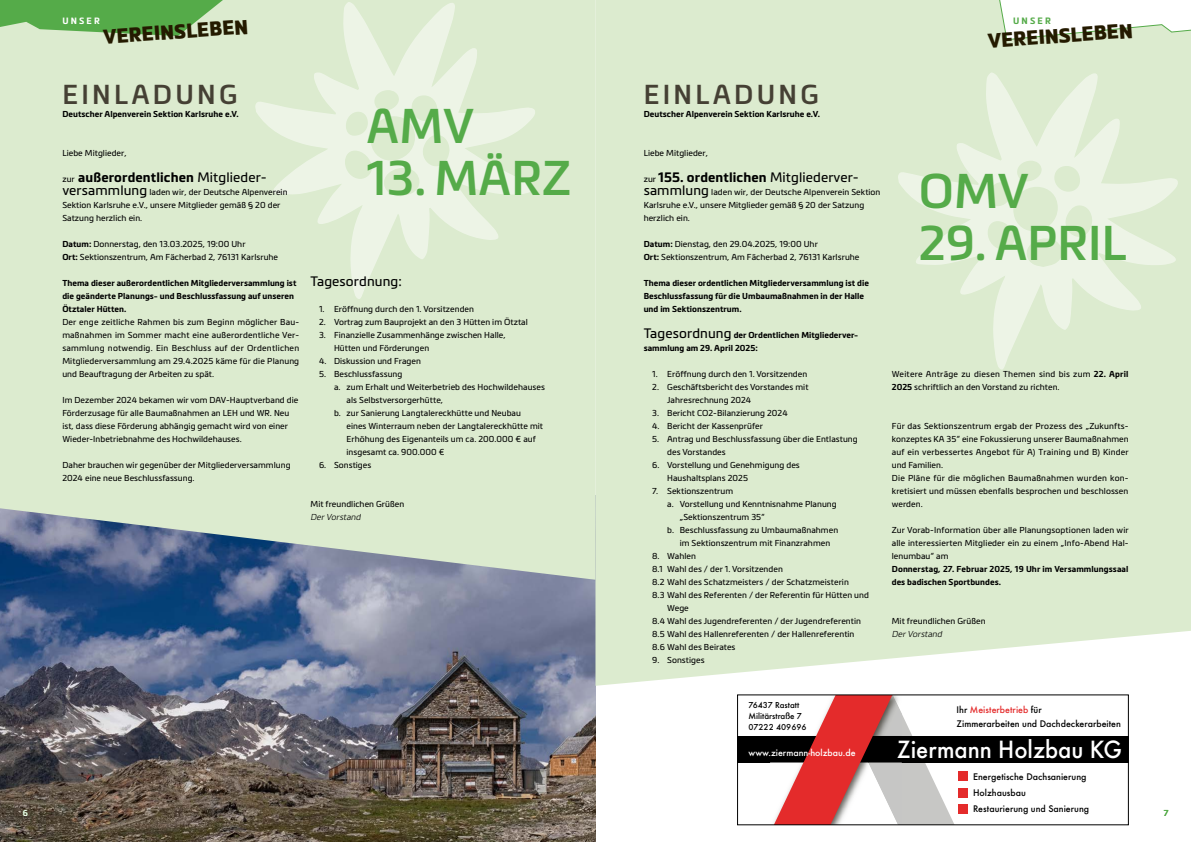
<style>
.page{position:relative;width:1191px;height:842px;background:#fff}
.page>*{position:absolute;margin:0;border:0;box-sizing:border-box;transform-origin:0 0}
.Headline{font:600 48px "Metronic Pro";letter-spacing:.005em;color:#55ab49}
.Headline-2{font:600 27px "Metronic Pro";letter-spacing:.12em;color:#454034}
.t1{font:500 26px "Futura T";color:#fff;scale:.96 1}
.Rubrikname_groß{font:900 20px "Metronic Pro";color:#241a00}
.Absatz_2-Spalter{font:700 13.5px "Metronic Pro";letter-spacing:.01em;color:#000}
.Absatz_2-Spalter-2{font:13.5px "Metronic Pro";letter-spacing:.01em;color:#000}
.t2{font:500 10px/16px "Futura T";color:#000}
.t3{font:500 10px "Futura T";color:#fff}
.Rubrikname_klein{font:700 9.1px "Metronic Pro";letter-spacing:.24em;color:#55ab49}
.t4{font:500 9px/11px "Futura T";color:#000}
.Rubrikname_klein-2{font:700 9px "Metronic Pro";letter-spacing:.24em;color:#fff}
.Absatz_2-Spalter-3{font:8.5px/13px "Metronic Pro";letter-spacing:.005em;color:#000}
.Absatz_2-Spalter-4{font:700 8.5px/13px "Metronic Pro";letter-spacing:.005em;color:#000}
.Headline-3{font:700 8.5px "Metronic Pro";letter-spacing:.005em;color:#000}
.Absatz_2-Spalter-5{font:italic 300 8.5px "Metronic Pro";letter-spacing:.01em;color:#000}
.t5{font:600 8.5px "Metronic Pro";color:#fff}
.t6{font:600 8.5px "Metronic Pro";color:#55ab49}
.s1{font-weight:400;font-size:8.5px}
.s2{font-weight:400}
.s3{font-size:13.5px}
.s4{font-weight:700}
.s5{font-weight:400;font-size:13.5px}
.s6{color:#e42b2b}
</style>
<div class="page">
<img style="left:0;top:580px;width:595px;height:262px">
<div style="left:595px;top:0;width:596px;height:686px;background:#dcebcf"></div>
<svg style="left:897px;top:72px;width:282px;height:298px;background:#e2eed7"></svg>
<svg style="left:0;top:0;width:595px;height:580px;background:#d0e0c9"></svg>
<svg style="left:254px;top:1px;width:282px;height:298px;background:#e2eed7"></svg>
<svg style="left:0;top:0;width:223px;height:36px;background:#72b865"></svg>
<svg style="left:993px;top:0;width:198px;height:40px"></svg>
<div style="left:737px;top:736px;width:391px;height:26px;background:#000"></div>
<svg style="left:774px;top:697px;width:180px;height:126px"></svg>
<div style="left:958px;top:771px;width:9px;height:10px;background:#e42b2b"></div>
<div style="left:958px;top:788px;width:9px;height:9px;background:#e42b2b"></div>
<div style="left:958px;top:804px;width:9px;height:10px;background:#e42b2b"></div>
<p class="Rubrikname_klein-2" style="left:62px;top:15px;width:39px">UNSER</p>
<p class="Rubrikname_groß" style="left:102px;top:25px;width:147px;rotate:-4deg">VEREINSLEBEN</p>
<p class="Headline-2" style="left:62px;top:78px;width:177px">EINLADUNG</p>
<p class="Headline-3" style="left:62px;top:109px;width:178px">Deutscher Alpenverein Sektion Karlsruhe e.V.</p>
<p class="Absatz_2-Spalter-3" style="left:62px;top:146px;width:66px">Liebe Mitglieder,</p>
<p class="Absatz_2-Spalter" style="left:62px;top:169px;width:206px"><span class="s1">zur</span> außerordentlichen <span class="s2">Mitglieder-</span></p>
<p class="Absatz_2-Spalter-3" style="left:62px;top:185px;width:227px"><span class="s3">versammlung</span> laden wir, der Deutsche Alpenverein<br>Sektion Karlsruhe e.V., unsere Mitglieder gemäß § 20 der<br>Satzung herzlich ein.</p>
<p class="Absatz_2-Spalter-3" style="left:62px;top:237px;width:185px"><span class="s4">Datum:</span> Donnerstag, den 13.03.2025, 19:00 Uhr</p>
<p class="Absatz_2-Spalter-3" style="left:62px;top:250px;width:217px"><span class="s4">Ort:</span> Sektionszentrum, Am Fächerbad 2, 76131 Karlsruhe</p>
<p class="Absatz_2-Spalter-4" style="left:62px;top:276px;width:236px">Thema dieser außerordentlichen Mitgliederversammlung ist die geänderte Planungs- und Beschlussfassung auf unseren<br>Ötztaler Hütten.</p>
<p class="Absatz_2-Spalter-3" style="left:62px;top:315px;width:238px;text-align:justify">Der enge zeitliche Rahmen bis zum Beginn möglicher Bau&shy;maßnahmen im Sommer macht eine außerordentliche Ver&shy;sammlung notwendig. Ein Beschluss auf der Ordentlichen Mitgliederversammlung am 29.4.2025 käme für die Planung und Beauftragung der Arbeiten zu spät.</p>
<p class="Absatz_2-Spalter-3" style="left:62px;top:393px;width:237px">Im Dezember 2024 bekamen wir vom DAV-Hauptverband die Förderzusage für alle Baumaßnahmen an LEH und WR. Neu ist, dass diese Förderung abhängig gemacht wird von einer Wieder-Inbetriebnahme des Hochwildehauses.</p>
<p class="Absatz_2-Spalter-3" style="left:62px;top:458px;width:230px">Daher brauchen wir gegenüber der Mitgliederversammlung<br>2024 eine neue Beschlussfassung.</p>
<p class="Headline" style="left:366px;top:96px;width:109px">AMV</p>
<p class="Headline" style="left:366px;top:148px;width:206px">13. MÄRZ</p>
<p class="Absatz_2-Spalter-2" style="left:310px;top:272px;width:93px">Tagesordnung:</p>
<p class="Absatz_2-Spalter-3" style="left:319px;top:302px;width:156px">1. Eröffnung durch den 1. Vorsitzenden</p>
<p class="Absatz_2-Spalter-3" style="left:319px;top:315px;width:210px">2. Vortrag zum Bauprojekt an den 3 Hütten im Ötztal</p>
<p class="Absatz_2-Spalter-3" style="left:334px;top:328px;width:173px;text-indent:-15px">3. Finanzielle Zusammenhänge zwischen Halle,<br>Hütten und Förderungen</p>
<p class="Absatz_2-Spalter-3" style="left:319px;top:354px;width:103px">4. Diskussion und Fragen</p>
<p class="Absatz_2-Spalter-3" style="left:319px;top:367px;width:85px">5. Beschlussfassung</p>
<p class="Absatz_2-Spalter-3" style="left:346px;top:380px;width:200px;text-indent:-12px">a. zum Erhalt und Weiterbetrieb des Hochwildehauses als Selbstversorgerhütte,</p>
<p class="Absatz_2-Spalter-3" style="left:346px;top:406px;width:198px;text-indent:-12px">b. zur Sanierung Langtalereckhütte und Neubau eines Winterraum neben der Langtalereckhütte mit Erhöhung des Eigenanteils um ca. 200.000 € auf insgesamt ca. 900.000 €</p>
<p class="Absatz_2-Spalter-3" style="left:319px;top:458px;width:54px">6. Sonstiges</p>
<p class="Absatz_2-Spalter-3" style="left:310px;top:497px;width:95px">Mit freundlichen Grüßen</p>
<p class="Absatz_2-Spalter-5" style="left:310px;top:511px;width:52px">Der Vorstand</p>
<p class="Rubrikname_klein" style="left:1013px;top:15px;width:39px">UNSER</p>
<p class="Rubrikname_groß" style="left:987px;top:29px;width:147px;rotate:-4deg">VEREINSLEBEN</p>
<p class="Headline-2" style="left:643px;top:78px;width:177px">EINLADUNG</p>
<p class="Headline-3" style="left:643px;top:109px;width:178px">Deutscher Alpenverein Sektion Karlsruhe e.V.</p>
<p class="Absatz_2-Spalter-3" style="left:643px;top:146px;width:66px">Liebe Mitglieder,</p>
<p class="Absatz_2-Spalter" style="left:643px;top:169px;width:216px"><span class="s1">zur</span> 155. ordentlichen <span class="s2">Mitgliederver-</span></p>
<p class="Absatz_2-Spalter-3" style="left:643px;top:185px;width:238px"><span class="s3">sammlung</span> laden wir, der Deutsche Alpenverein Sektion<br>Karlsruhe e.V., unsere Mitglieder gemäß § 20 der Satzung herzlich ein.</p>
<p class="Absatz_2-Spalter-3" style="left:643px;top:237px;width:176px"><span class="s4">Datum:</span> Dienstag, den 29.04.2025, 19:00 Uhr</p>
<p class="Absatz_2-Spalter-3" style="left:643px;top:250px;width:217px"><span class="s4">Ort:</span> Sektionszentrum, Am Fächerbad 2, 76131 Karlsruhe</p>
<p class="Absatz_2-Spalter-4" style="left:643px;top:276px;width:227px">Thema dieser ordentlichen Mitgliederversammlung ist die<br>Beschlussfassung für die Umbaumaßnahmen in der Halle und im Sektionszentrum.</p>
<p class="Absatz_2-Spalter-4" style="left:643px;top:328px;width:216px"><span class="s5">Tagesordnung</span> der Ordentlichen Mitgliederver&shy;sammlung am 29. April 2025:</p>
<p class="Absatz_2-Spalter-3" style="left:652px;top:367px;width:156px">1. Eröffnung durch den 1. Vorsitzenden</p>
<p class="Absatz_2-Spalter-3" style="left:667px;top:380px;width:143px;text-indent:-15px">2. Geschäftsbericht des Vorstandes mit<br>Jahresrechnung 2024</p>
<p class="Absatz_2-Spalter-3" style="left:652px;top:406px;width:137px">3. Bericht CO2-Bilanzierung 2024</p>
<p class="Absatz_2-Spalter-3" style="left:652px;top:419px;width:112px">4. Bericht der Kassenprüfer</p>
<p class="Absatz_2-Spalter-3" style="left:667px;top:432px;width:192px;text-indent:-15px">5. Antrag und Beschlussfassung über die Entlastung des Vorstandes</p>
<p class="Absatz_2-Spalter-3" style="left:667px;top:458px;width:134px;text-indent:-15px">6. Vorstellung und Genehmigung des<br>Haushaltsplans 2025</p>
<p class="Absatz_2-Spalter-3" style="left:652px;top:484px;width:82px">7. Sektionszentrum</p>
<p class="Absatz_2-Spalter-3" style="left:679px;top:497px;width:158px;text-indent:-12px">a. Vorstellung und Kenntnisnahme Planung „Sektionszentrum 35“</p>
<p class="Absatz_2-Spalter-3" style="left:667px;top:523px;width:172px;text-align:center">b. Beschlussfassung zu Umbaumaßnahmen im Sektionszentrum mit Finanzrahmen</p>
<p class="Absatz_2-Spalter-3" style="left:652px;top:549px;width:45px">8. Wahlen</p>
<p class="Absatz_2-Spalter-3" style="left:652px;top:562px;width:132px">8.1 Wahl des / der 1. Vorsitzenden</p>
<p class="Absatz_2-Spalter-3" style="left:652px;top:575px;width:198px">8.2 Wahl des Schatzmeisters / der Schatzmeisterin</p>
<p class="Absatz_2-Spalter-3" style="left:667px;top:588px;width:203px;text-indent:-15px">8.3 Wahl des Referenten / der Referentin für Hütten und<br>Wege</p>
<p class="Absatz_2-Spalter-3" style="left:652px;top:614px;width:210px">8.4 Wahl des Jugendreferenten / der Jugendreferentin</p>
<p class="Absatz_2-Spalter-3" style="left:652px;top:627px;width:204px">8.5 Wahl des Hallenreferenten / der Hallenreferentin</p>
<p class="Absatz_2-Spalter-3" style="left:652px;top:640px;width:85px">8.6 Wahl des Beirates</p>
<p class="Absatz_2-Spalter-3" style="left:652px;top:653px;width:54px">9. Sonstiges</p>
<p class="Headline" style="left:918px;top:161px;width:112px">OMV</p>
<p class="Headline" style="left:918px;top:213px;width:209px">29. APRIL</p>
<p class="Absatz_2-Spalter-3" style="left:891px;top:367px;width:238px">Weitere Anträge zu diesen Themen sind bis zum <span class="s4">22. April<br>2025</span> schriftlich an den Vorstand zu richten.</p>
<p class="Absatz_2-Spalter-3" style="left:891px;top:419px;width:238px;text-align:justify">Für das Sektionszentrum ergab der Prozess des „Zukunfts&shy;konzeptes KA 35“ eine Fokussierung unserer Baumaßnahmen auf ein verbessertes Angebot für A) Training und B) Kinder und Familien.</p>
<p class="Absatz_2-Spalter-3" style="left:891px;top:471px;width:238px;text-align:justify">Die Pläne für die möglichen Baumaßnahmen wurden kon&shy;kretisiert und müssen ebenfalls besprochen und beschlossen werden.</p>
<p class="Absatz_2-Spalter-3" style="left:891px;top:523px;width:238px;text-align:justify">Zur Vorab-Information über alle Planungsoptionen laden wir alle interessierten Mitglieder ein zu einem „Info-Abend Hal&shy;lenumbau“ am</p>
<p class="Absatz_2-Spalter-4" style="left:891px;top:562px;width:238px">Donnerstag, 27. Februar 2025, 19 Uhr im Versammlungssaal des badischen Sportbundes.</p>
<p class="Absatz_2-Spalter-3" style="left:891px;top:614px;width:95px">Mit freundlichen Grüßen</p>
<p class="Absatz_2-Spalter-5" style="left:891px;top:628px;width:52px">Der Vorstand</p>
<p class="t4" style="left:748px;top:699px;width:60px">76437 Rastatt<br>Militärstraße 7<br>07222 409696</p>
<p class="t3" style="left:748px;top:747px;width:109px">www.ziermann-holzbau.de</p>
<p class="t1" style="left:897px;top:734px;width:236px">Ziermann Holzbau KG</p>
<p class="t2" style="left:956px;top:703px;width:166px;line-height:14px">Ihr <span class="s6">Meisterbetrieb</span> für<br>Zimmerarbeiten und Dachdeckerarbeiten</p>
<p class="t2" style="left:973px;top:769px;width:118px">Energetische Dachsanierung<br>Holzhausbau<br>Restaurierung und Sanierung</p>
<p class="t5" style="left:23px;top:807px;width:7px">6</p>
<p class="t6" style="left:1163px;top:807px;width:6px">7</p>
</div>
